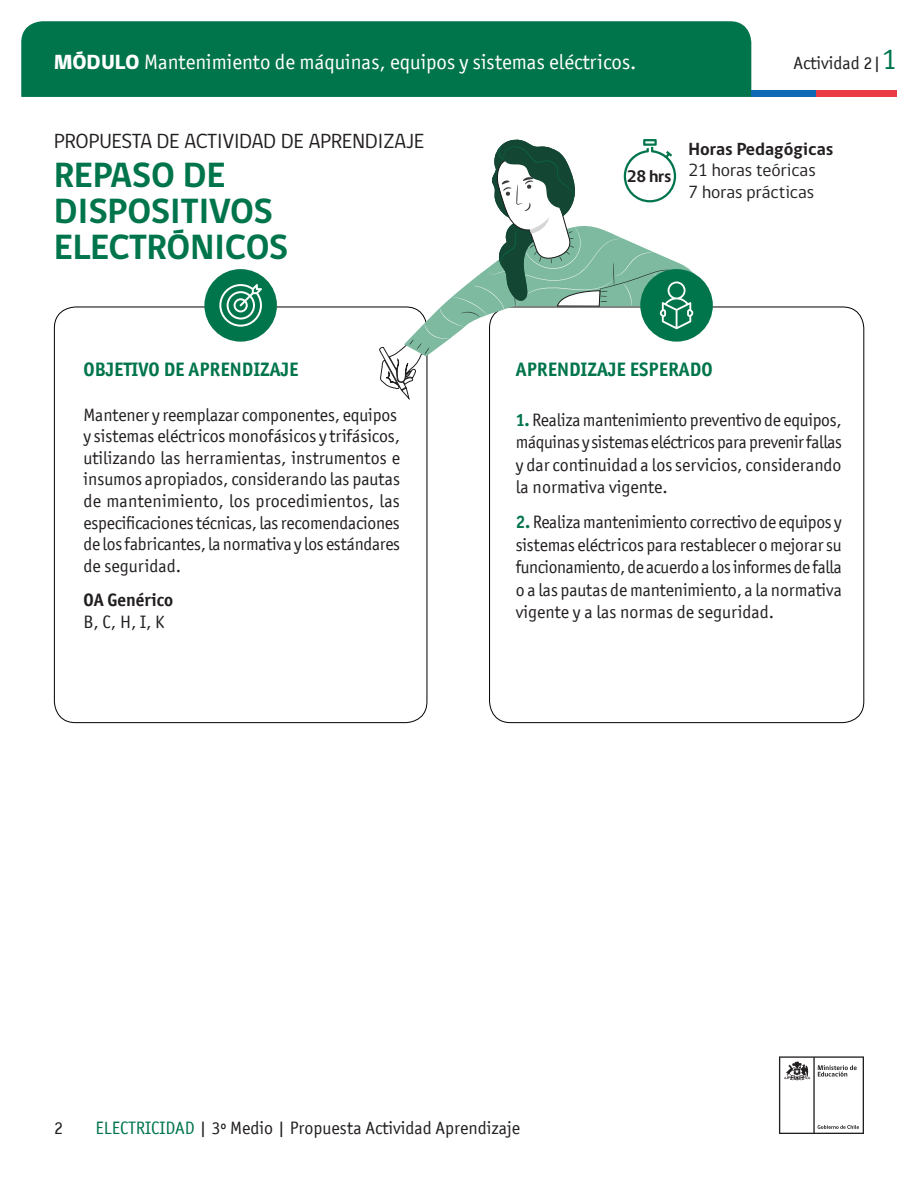
<style>
.page{position:relative;width:918px;height:1188px;background:#fff}
.page>*{position:absolute;margin:0;border:0;box-sizing:border-box;transform-origin:0 0}
.t1{font:700 36px/36px "gob CL";color:#00754b}
.t2{font:21px "Officina San ITC";color:#fff}
.t3{font:21px "gob CL";color:#231f20}
.t4{font:700 19.5px "Officina San ITC";color:#00754b}
.t5{font:18px/21.6px "Officina San ITC";color:#231f20;text-align:justify}
.t6{font:18px "gob CL";color:#231f20}
.t7{font:700 18px "gob CL";color:#231f20}
.t8{font:700 18px "Officina San ITC";color:#231f20}
.t9{font:700 17.25px "gob CL";color:#231f20}
.s1{font-family:"gob CL";font-weight:800}
.s2{font-size:30px;color:#00754b}
.s3{font-weight:700;color:#00754b}
.s4{color:#00754b}
</style>
<div class="page">
<svg style="left:779px;top:1056px;width:85px;height:78px"></svg>
<div style="left:21px;top:21px;width:730px;height:76px;background:#00754b"></div>
<div style="left:751px;top:90px;width:65px;height:7px;background:#0f69b4"></div>
<div style="left:816px;top:90px;width:81px;height:7px;background:#eb3c46"></div>
<div style="left:204px;top:269px;width:73px;height:73px;background:#00754b;border-radius:50%"></div>
<svg style="left:219px;top:284px;width:43px;height:43px"></svg>
<div style="left:640px;top:269px;width:73px;height:73px;background:#00754b;border-radius:50%"></div>
<svg style="left:378px;top:139px;width:328px;height:271px"></svg>
<p class="t2" style="left:54px;top:50px;width:584px"><span class="s1">MÓDULO</span> Mantenimiento de máquinas, equipos y sistemas eléctricos.</p>
<p class="t5" style="left:794px;top:52px;width:105px">Actividad 2|<span class="s2">1</span></p>
<p class="t3" style="left:54px;top:127px;width:372px">PROPUESTA DE ACTIVIDAD DE APRENDIZAJE</p>
<p class="t1" style="left:54px;top:158px;width:173px">REPASO DE</p>
<p class="t9" style="left:627px;top:164px;width:46px">28 hrs</p>
<p class="t1" style="left:54px;top:194px;width:236px">DISPOSITIVOS<br>ELECTRÓNICOS</p>
<p class="t7" style="left:688px;top:136px;width:147px">Horas Pedagógicas</p>
<p class="t6" style="left:688px;top:158px;width:129px">21 horas teóricas</p>
<p class="t6" style="left:688px;top:180px;width:127px">7 horas prácticas</p>
<p class="t4" style="left:84px;top:357px;width:216px">OBJETIVO DE APRENDIZAJE</p>
<p class="t5" style="left:84px;top:404px;width:318px;text-align:left">Mantener y reemplazar componentes, equipos y sistemas eléctricos monofásicos y trifásicos, utilizando las herramientas, instrumentos e insumos apropiados, considerando las pautas de mantenimiento, los procedimientos, las especificaciones técnicas, las recomendaciones de los fabricantes, la normativa y los estándares de seguridad.</p>
<p class="t8" style="left:84px;top:589px;width:91px">OA Genérico</p>
<p class="t5" style="left:84px;top:611px;width:82px">B, C, H, I, K</p>
<p class="t4" style="left:516px;top:357px;width:198px">APRENDIZAJE ESPERADO</p>
<p class="t5" style="left:516px;top:408px;width:328px;line-height:22.5px"><span class="s3">1.</span> Realiza mantenimiento preventivo de equipos, máquinas y sistemas eléctricos para prevenir fallas y dar continuidad a los servicios, considerando la normativa vigente.</p>
<p class="t5" style="left:516px;top:511px;width:328px;line-height:22.5px"><span class="s3">2.</span> Realiza mantenimiento correctivo de equipos y sistemas eléctricos para restablecer o mejorar su funcionamiento, de acuerdo a los informes de falla o a las pautas de mantenimiento, a la normativa vigente y a las normas de seguridad.</p>
<p class="t5" style="left:54px;top:1117px;width:10px">2</p>
<p class="t5" style="left:95px;top:1117px;width:426px"><span class="s4">ELECTRICIDAD</span> | 3º Medio | Propuesta Actividad Aprendizaje</p>
</div>
